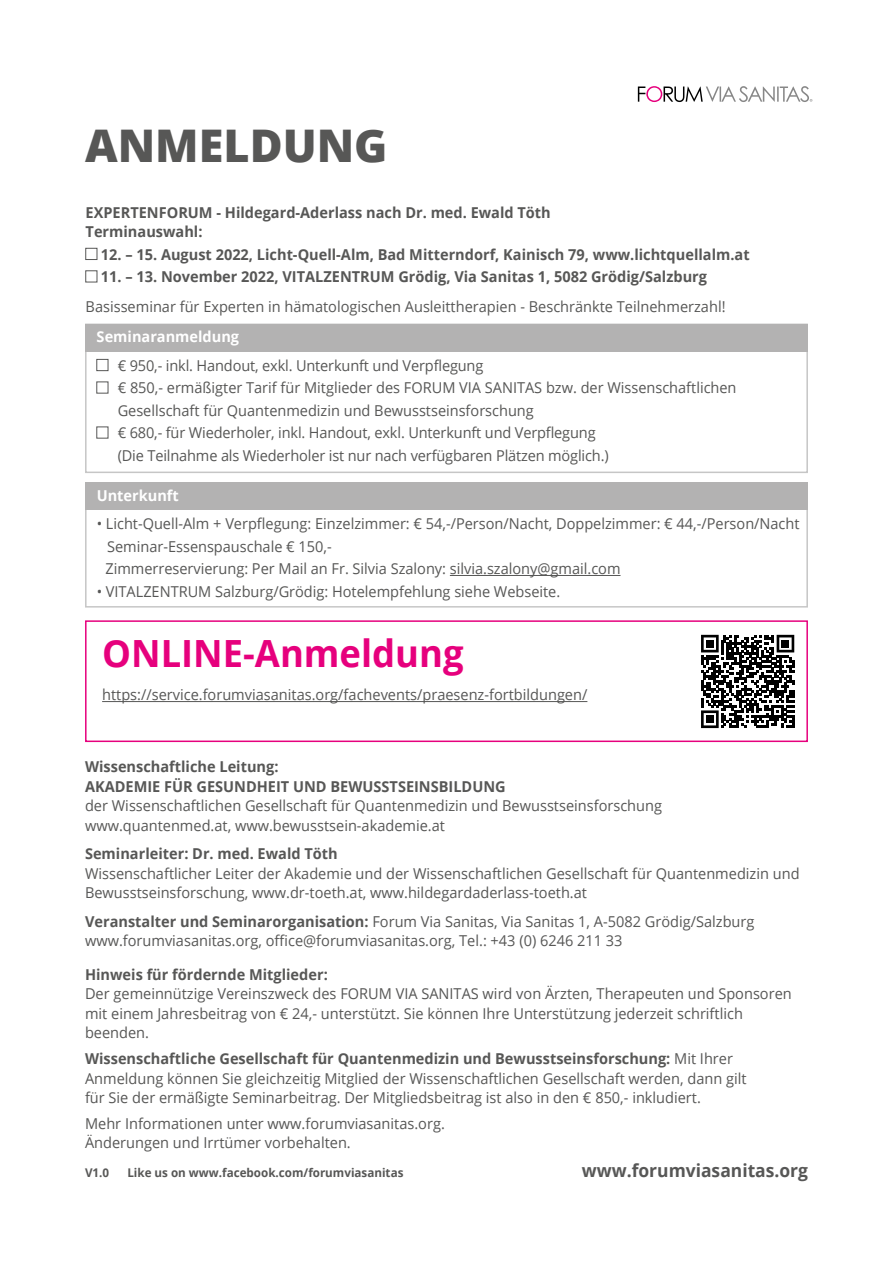
<style>
.page{position:relative;width:893px;height:1263px;background:#fff}
.page>*{position:absolute;margin:0;border:0;box-sizing:border-box;transform-origin:0 0}
.t1{font:800 45px "Open Sans";color:#575756}
.t2{font:700 37.5px "Open Sans";color:#e6007d}
.t3{font:700 18px "Open Sans";color:#575756}
.t4{font:15px/19.5px "Open Sans";color:#575756}
.t5{font:700 15px/19.5px "Open Sans";color:#575756}
.t6{font:700 15px "Open Sans";color:#fff}
.t7{font:700 12px "Open Sans";color:#575756}
.s1{font-weight:700}
</style>
<div class="page">
<div style="left:86px;top:248px;width:11px;height:12px;border:1px solid #575756"></div>
<div style="left:85px;top:324px;width:723px;height:149px;background:#fff;border:2px solid #c6c6c6"></div>
<div style="left:86px;top:324px;width:722px;height:27px;background:#b3b2b2"></div>
<div style="left:97px;top:359px;width:11px;height:12px;border:1px solid #575756"></div>
<svg style="left:638px;top:86px;width:174px;height:16px"></svg>
<div style="left:85px;top:482px;width:723px;height:125px;background:#fff;border:2px solid #c6c6c6"></div>
<div style="left:86px;top:483px;width:722px;height:27px;background:#b3b2b2"></div>
<hr style="left:450px;top:575px;width:170px;height:1px;background:#575756">
<div style="left:85px;top:620px;width:723px;height:122px;background:#fff;border:2px solid #e6007d"></div>
<hr style="left:102px;top:701px;width:485px;height:1px;background:#575756">
<svg style="left:701px;top:635px;width:93px;height:93px"></svg>
<div style="left:706px;top:640px;width:8px;height:7px;background:#000"></div>
<div style="left:782px;top:640px;width:7px;height:7px;background:#000"></div>
<div style="left:706px;top:715px;width:8px;height:8px;background:#000"></div>
<h1 class="t1" style="left:85px;top:111px;width:304px">ANMELDUNG</h1>
<p class="t5" style="left:86px;top:202px;width:467px">EXPERTENFORUM - Hildegard-Aderlass nach Dr. med. Ewald Töth<br>Terminauswahl:</p>
<p class="t5" style="left:101px;top:244px;width:650px">12. – 15. August 2022, Licht-Quell-Alm, Bad Mitterndorf, Kainisch 79, www.lichtquellalm.at</p>
<p class="t5" style="left:101px;top:267px;width:608px">11. – 13. November 2022, VITALZENTRUM Grödig, Via Sanitas 1, 5082 Grödig/Salzburg</p>
<p class="t4" style="left:86px;top:297px;width:641px">Basisseminar für Experten in hämatologischen Ausleittherapien - Beschränkte Teilnehmerzahl!</p>
<p class="t6" style="left:97px;top:326px;width:144px">Seminaranmeldung</p>
<p class="t4" style="left:118px;top:354px;width:620px;line-height:22.5px">€ 950,- inkl. Handout, exkl. Unterkunft und Verpflegung<br>€ 850,- ermäßigter Tarif für Mitglieder des FORUM VIA SANITAS bzw. der Wissenschaftlichen Gesellschaft für Quantenmedizin und Bewusstseinsforschung<br>€ 680,- für Wiederholer, inkl. Handout, exkl. Unterkunft und Verpflegung<br>(Die Teilnahme als Wiederholer ist nur nach verfügbaren Plätzen möglich.)</p>
<p class="t6" style="left:97px;top:485px;width:84px">Unterkunft</p>
<p class="t4" style="left:105px;top:512px;width:696px;line-height:22.5px;text-indent:-9px">• Licht-Quell-Alm + Verpflegung: Einzelzimmer: € 54,-/Person/Nacht, Doppelzimmer: € 44,-/Person/Nacht<br>Seminar-Essenspauschale € 150,-<br>Zimmerreservierung: Per Mail an Fr. Silvia Szalony: silvia.szalony@gmail.com</p>
<p class="t4" style="left:97px;top:581px;width:465px">• VITALZENTRUM Salzburg/Grödig: Hotelempfehlung siehe Webseite.</p>
<h2 class="t2" style="left:102px;top:627px;width:363px">ONLINE-Anmeldung</h2>
<p class="t4" style="left:102px;top:685px;width:487px">https://service.forumviasanitas.org/fachevents/praesenz-fortbildungen/</p>
<p class="t5" style="left:85px;top:757px;width:422px">Wissenschaftliche Leitung:<br>AKADEMIE FÜR GESUNDHEIT UND BEWUSSTSEINSBILDUNG</p>
<p class="t4" style="left:85px;top:796px;width:578px">der Wissenschaftlichen Gesellschaft für Quantenmedizin und Bewusstseinsforschung www.quantenmed.at, www.bewusstsein-akademie.at</p>
<p class="t5" style="left:85px;top:844px;width:254px">Seminarleiter: Dr. med. Ewald Töth</p>
<p class="t4" style="left:85px;top:863px;width:716px">Wissenschaftlicher Leiter der Akademie und der Wissenschaftlichen Gesellschaft für Quantenmedizin und<br>Bewusstseinsforschung, www.dr-toeth.at, www.hildegardaderlass-toeth.at</p>
<p class="t4" style="left:85px;top:911px;width:671px"><span class="s1">Veranstalter und Seminarorganisation:</span> Forum Via Sanitas, Via Sanitas 1, A-5082 Grödig/Salzburg www.forumviasanitas.org, office@forumviasanitas.org, Tel.: +43 (0) 6246 211 33</p>
<p class="t5" style="left:85px;top:964px;width:244px">Hinweis für fördernde Mitglieder:</p>
<p class="t4" style="left:85px;top:984px;width:708px">Der gemeinnützige Vereinszweck des FORUM VIA SANITAS wird von Ärzten, Therapeuten und Sponsoren mit einem Jahresbeitrag von € 24,- unterstützt. Sie können Ihre Unterstützung jederzeit schriftlich beenden.</p>
<p class="t4" style="left:85px;top:1048px;width:663px"><span class="s1">Wissenschaftliche Gesellschaft für Quantenmedizin und Bewusstseinsforschung:</span> Mit Ihrer<br>Anmeldung können Sie gleichzeitig Mitglied der Wissenschaftlichen Gesellschaft werden, dann gilt für Sie der ermäßigte Seminarbeitrag. Der Mitgliedsbeitrag ist also in den € 850,- inkludiert.</p>
<p class="t4" style="left:85px;top:1113px;width:361px">Mehr Informationen unter www.forumviasanitas.org.<br>Änderungen und Irrtümer vorbehalten.</p>
<p class="t7" style="left:85px;top:1164px;width:26px">V1.0</p>
<p class="t7" style="left:127px;top:1164px;width:278px">Like us on www.facebook.com/forumviasanitas</p>
<p class="t3" style="left:582px;top:1158px;width:228px">www.forumviasanitas.org</p>
</div>
